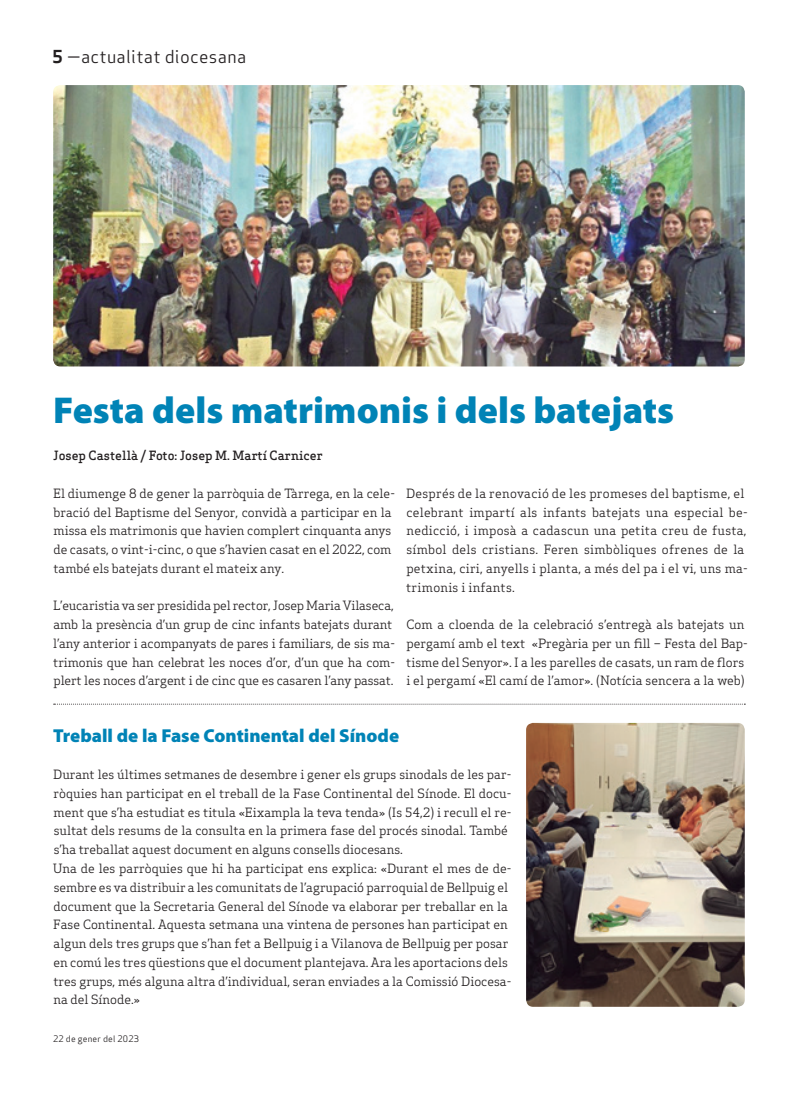
<style>
.page{position:relative;width:798px;height:1099px;background:#fff}
.page>*{position:absolute;margin:0;border:0;box-sizing:border-box;transform-origin:0 0}
.t1{font:900 37.5px "Myriad Pro";color:#0083b6}
.t2{font:900 18.75px "Myriad Pro";color:#0083b6}
.t3{font:17.5px "Apex Sans Book T";letter-spacing:.02em;color:#231f20}
.t4{font:12.5px/18.8px "Apex Serif";color:#231f20}
.t5{font:12.5px/18.8px "Apex Serif";letter-spacing:.02em;color:#231f20}
.t6{font:500 12.5px "Apex Serif";color:#231f20}
.t7{font:8.75px "Apex Sans Book T";letter-spacing:.02em;color:#231f20}
.s1{font-family:"Apex Sans Bold T"}
</style>
<div class="page">
<svg style="left:54px;top:703px;width:691px;height:1px"></svg>
<img style="left:53px;top:85px;width:691px;height:281px">
<img style="left:526px;top:723px;width:218px;height:283px">
<h3 class="t3" style="left:52px;top:46px;width:195px"><span class="s1">5</span> —actualitat diocesana</h3>
<h1 class="t1" style="left:53px;top:385px;width:622px">Festa dels matrimonis i dels batejats</h1>
<p class="t6" style="left:53px;top:448px;width:271px">Josep Castellà / Foto: Josep M. Martí Carnicer</p>
<p class="t4" style="left:53px;top:483px;width:343px">El diumenge 8 de gener la parròquia de Tàrrega, en la cele&shy;bració del Baptisme del Senyor, convidà a participar en la missa els matrimonis que havien complert cinquanta anys de casats, o vint-i-cinc, o que s’havien casat en el 2022, com també els batejats durant el mateix any.</p>
<p class="t4" style="left:53px;top:596px;width:343px">L’eucaristia va ser presidida pel rector, Josep Maria Vilaseca, amb la presència d’un grup de cinc infants batejats durant l’any anterior i acompanyats de pares i familiars, de sis ma&shy;trimonis que han celebrat les noces d’or, d’un que ha com&shy;plert les noces d’argent i de cinc que es casaren l’any passat.</p>
<p class="t5" style="left:406px;top:483px;width:343px">Després de la renovació de les promeses del baptisme, el celebrant impartí als infants batejats una especial be&shy;nedicció, i imposà a cadascun una petita creu de fusta, símbol dels cristians. Feren simbòliques ofrenes de la petxina, ciri, anyells i planta, a més del pa i el vi, uns ma&shy;trimonis i infants.</p>
<p class="t4" style="left:406px;top:615px;width:343px">Com a cloenda de la celebració s’entregà als batejats un pergamí amb el text «Pregària per un fill – Festa del Bap&shy;tisme del Senyor». I a les parelles de casats, un ram de flors i el pergamí «El camí de l’amor». (Notícia sencera a la web)</p>
<h2 class="t2" style="left:53px;top:722px;width:347px">Treball de la Fase Continental del Sínode</h2>
<p class="t4" style="left:53px;top:765px;width:459px">Durant les últimes setmanes de desembre i gener els grups sinodals de les par&shy;ròquies han participat en el treball de la Fase Continental del Sínode. El docu&shy;ment que s’ha estudiat es titula «Eixampla la teva tenda» (Is 54,2) i recull el re&shy;sultat dels resums de la consulta en la primera fase del procés sinodal. També s’ha treballat aquest document en alguns consells diocesans.<br>Una de les parròquies que hi ha participat ens explica: «Durant el mes de de&shy;sembre es va distribuir a les comunitats de l’agrupació parroquial de Bellpuig el document que la Secretaria General del Sínode va elaborar per treballar en la Fase Continental. Aquesta setmana una vintena de persones han participat en algun dels tres grups que s’han fet a Bellpuig i a Vilanova de Bellpuig per posar en comú les tres qüestions que el document plantejava. Ara les aportacions dels tres grups, més alguna altra d’individual, seran enviades a la Comissió Diocesa&shy;na del Sínode.»</p>
<p class="t7" style="left:53px;top:1032px;width:87px">22 de gener del 2023</p>
</div>
